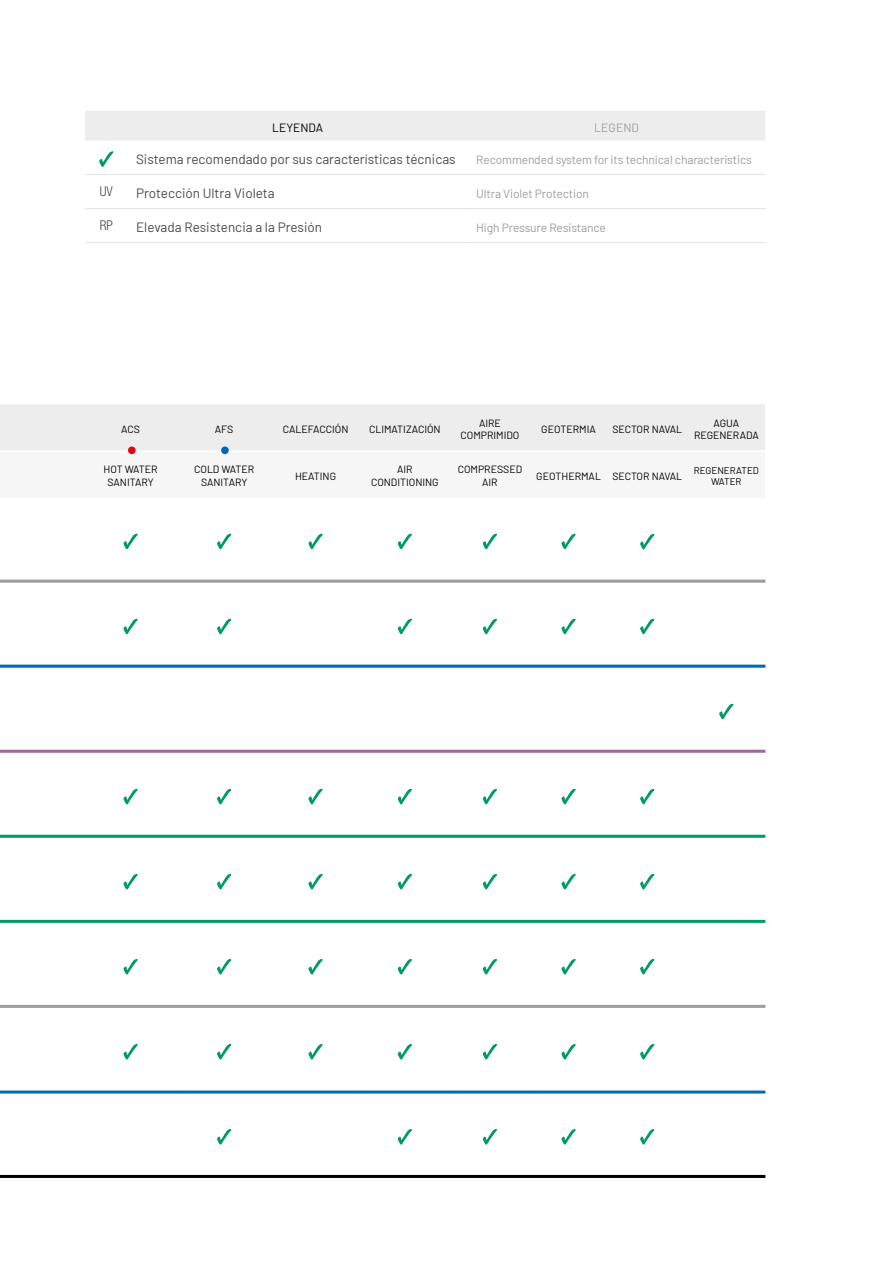
<style>
.page{position:relative;width:893px;height:1263px;background:#fff}
.page>*{position:absolute;margin:0;border:0;box-sizing:border-box;transform-origin:0 0}
.t1{font:21px "Minion Pro";color:#009b68}
.t2{font:13.5px "Barlow";color:#4a4a49}
.t3{font:300 condensed 13.5px "Helvetica Neue LT Std";color:#4a4a49}
.t4{font:12px "Barlow";letter-spacing:-.01em;color:#9d9d9c}
.t5{font:12px "Barlow";letter-spacing:.005em;color:#000}
.t6{font:10.5px/12.6px "Barlow";color:#000;text-align:center}
.t7{font:9.75px/11.7px "Barlow";color:#000;text-align:center}
.s1{font-family:"Minion Pro";font-size:21px;color:#009b68}
</style>
<div class="page">
<div style="left:0;top:404px;width:765px;height:51px;background:#ededed"></div>
<hr style="left:0;top:450px;width:84px;height:2px;background:#fff">
<hr style="left:84px;top:450px;width:93px;height:2px;background:#fff">
<hr style="left:177px;top:450px;width:94px;height:2px;background:#fff">
<hr style="left:271px;top:450px;width:89px;height:2px;background:#fff">
<hr style="left:360px;top:450px;width:90px;height:2px;background:#fff">
<hr style="left:450px;top:450px;width:80px;height:2px;background:#fff">
<hr style="left:530px;top:450px;width:77px;height:2px;background:#fff">
<hr style="left:607px;top:450px;width:81px;height:2px;background:#fff">
<hr style="left:688px;top:450px;width:77px;height:2px;background:#fff">
<svg style="left:123px;top:533px;width:15px;height:17px"></svg>
<svg style="left:217px;top:533px;width:15px;height:17px"></svg>
<svg style="left:308px;top:533px;width:15px;height:17px"></svg>
<svg style="left:397px;top:533px;width:15px;height:17px"></svg>
<svg style="left:482px;top:533px;width:15px;height:17px"></svg>
<svg style="left:561px;top:533px;width:15px;height:17px"></svg>
<svg style="left:640px;top:533px;width:15px;height:17px"></svg>
<svg style="left:123px;top:618px;width:15px;height:17px"></svg>
<svg style="left:217px;top:618px;width:15px;height:17px"></svg>
<svg style="left:397px;top:618px;width:15px;height:17px"></svg>
<svg style="left:482px;top:618px;width:15px;height:17px"></svg>
<svg style="left:561px;top:618px;width:15px;height:17px"></svg>
<svg style="left:640px;top:618px;width:15px;height:17px"></svg>
<svg style="left:719px;top:703px;width:15px;height:17px"></svg>
<svg style="left:123px;top:788px;width:15px;height:17px"></svg>
<svg style="left:217px;top:788px;width:15px;height:17px"></svg>
<svg style="left:308px;top:788px;width:15px;height:17px"></svg>
<svg style="left:397px;top:788px;width:15px;height:17px"></svg>
<svg style="left:482px;top:788px;width:15px;height:17px"></svg>
<svg style="left:561px;top:788px;width:15px;height:17px"></svg>
<svg style="left:640px;top:788px;width:15px;height:17px"></svg>
<svg style="left:123px;top:873px;width:15px;height:17px"></svg>
<svg style="left:217px;top:873px;width:15px;height:17px"></svg>
<svg style="left:308px;top:873px;width:15px;height:17px"></svg>
<svg style="left:397px;top:873px;width:15px;height:17px"></svg>
<svg style="left:482px;top:874px;width:15px;height:16px"></svg>
<svg style="left:561px;top:873px;width:15px;height:17px"></svg>
<svg style="left:640px;top:873px;width:15px;height:17px"></svg>
<svg style="left:123px;top:959px;width:15px;height:16px"></svg>
<svg style="left:217px;top:959px;width:15px;height:16px"></svg>
<svg style="left:308px;top:959px;width:15px;height:16px"></svg>
<svg style="left:397px;top:959px;width:15px;height:16px"></svg>
<svg style="left:482px;top:959px;width:15px;height:16px"></svg>
<svg style="left:561px;top:959px;width:15px;height:16px"></svg>
<svg style="left:640px;top:959px;width:15px;height:16px"></svg>
<svg style="left:123px;top:1044px;width:15px;height:16px"></svg>
<svg style="left:217px;top:1044px;width:15px;height:16px"></svg>
<svg style="left:308px;top:1044px;width:15px;height:16px"></svg>
<svg style="left:397px;top:1044px;width:15px;height:16px"></svg>
<svg style="left:482px;top:1044px;width:15px;height:16px"></svg>
<svg style="left:561px;top:1044px;width:15px;height:16px"></svg>
<svg style="left:640px;top:1044px;width:15px;height:16px"></svg>
<svg style="left:217px;top:1129px;width:15px;height:16px"></svg>
<svg style="left:397px;top:1129px;width:15px;height:16px"></svg>
<svg style="left:482px;top:1129px;width:15px;height:16px"></svg>
<svg style="left:561px;top:1129px;width:15px;height:16px"></svg>
<svg style="left:640px;top:1129px;width:15px;height:16px"></svg>
<hr style="left:85px;top:174px;width:43px;height:1px;background:#e3e3e3">
<hr style="left:128px;top:174px;width:340px;height:1px;background:#e3e3e3">
<hr style="left:468px;top:174px;width:297px;height:1px;background:#e3e3e3">
<hr style="left:85px;top:208px;width:43px;height:1px;background:#e3e3e3">
<hr style="left:128px;top:208px;width:340px;height:1px;background:#e3e3e3">
<hr style="left:468px;top:208px;width:297px;height:1px;background:#e3e3e3">
<hr style="left:85px;top:242px;width:43px;height:1px;background:#e3e3e3">
<hr style="left:128px;top:242px;width:340px;height:1px;background:#e3e3e3">
<hr style="left:468px;top:242px;width:297px;height:1px;background:#e3e3e3">
<svg style="left:85px;top:111px;width:680px;height:56px"></svg>
<hr style="left:0;top:580px;width:765px;height:3px;background:#9d9d9c">
<hr style="left:0;top:665px;width:765px;height:3px;background:#0069b4">
<hr style="left:0;top:750px;width:765px;height:3px;background:#a266a7">
<hr style="left:0;top:835px;width:765px;height:3px;background:#009b68">
<hr style="left:0;top:920px;width:765px;height:3px;background:#009b68">
<hr style="left:0;top:1090px;width:765px;height:3px;background:#0069b4">
<hr style="left:0;top:1005px;width:765px;height:3px;background:#9d9d9c">
<hr style="left:0;top:1175px;width:765px;height:3px;background:#000">
<div style="left:221px;top:446px;width:8px;height:8px;background:#0069b4;border-radius:50%"></div>
<div style="left:128px;top:446px;width:8px;height:8px;background:#e30613;border-radius:50%"></div>
<p class="t5" style="left:272px;top:119px;width:53px">LEYENDA</p>
<p class="t4" style="left:594px;top:119px;width:46px">LEGEND</p>
<p class="t2" style="left:99px;top:150px;width:358px"><span class="s1">✓</span> Sistema recomendado por sus características técnicas</p>
<p class="t4" style="left:476px;top:151px;width:277px">Recommended system for its technical characteristics</p>
<p class="t3" style="left:100px;top:184px;width:14px">UV</p>
<p class="t2" style="left:136px;top:184px;width:140px">Protección Ultra Violeta</p>
<p class="t4" style="left:476px;top:185px;width:114px">Ultra Violet Protection</p>
<p class="t3" style="left:100px;top:218px;width:15px">RP</p>
<p class="t2" style="left:136px;top:218px;width:187px">Elevada Resistencia a la Presión</p>
<p class="t4" style="left:476px;top:219px;width:131px">High Pressure Resistance</p>
<p class="t6" style="left:121px;top:422px;width:20px">ACS</p>
<p class="t6" style="left:215px;top:422px;width:20px">AFS</p>
<p class="t6" style="left:283px;top:422px;width:67px">CALEFACCIÓN</p>
<p class="t6" style="left:369px;top:422px;width:73px">CLIMATIZACIÓN</p>
<p class="t6" style="left:460px;top:416px;width:60px">AIRE<br>COMPRIMIDO</p>
<p class="t6" style="left:541px;top:422px;width:56px">GEOTERMIA</p>
<p class="t6" style="left:612px;top:422px;width:71px">SECTOR NAVAL</p>
<p class="t6" style="left:694px;top:416px;width:66px">AGUA<br>REGENERADA</p>
<p class="t6" style="left:104px;top:463px;width:56px">HOT WATER<br>SANITARY</p>
<p class="t6" style="left:194px;top:463px;width:62px">COLD WATER<br>SANITARY</p>
<p class="t6" style="left:295px;top:469px;width:43px">HEATING</p>
<p class="t6" style="left:371px;top:463px;width:69px">AIR<br>CONDITIONING</p>
<p class="t6" style="left:458px;top:463px;width:66px">COMPRESSED<br>AIR</p>
<p class="t6" style="left:536px;top:469px;width:147px">GEOTHERMAL SECTOR NAVAL</p>
<p class="t7" style="left:694px;top:463px;width:67px">REGENERATED<br>WATER</p>
<h1 class="t1" style="left:561px;top:782px;width:16px">✓</h1>
<h1 class="t1" style="left:719px;top:697px;width:16px">✓</h1>
</div>
